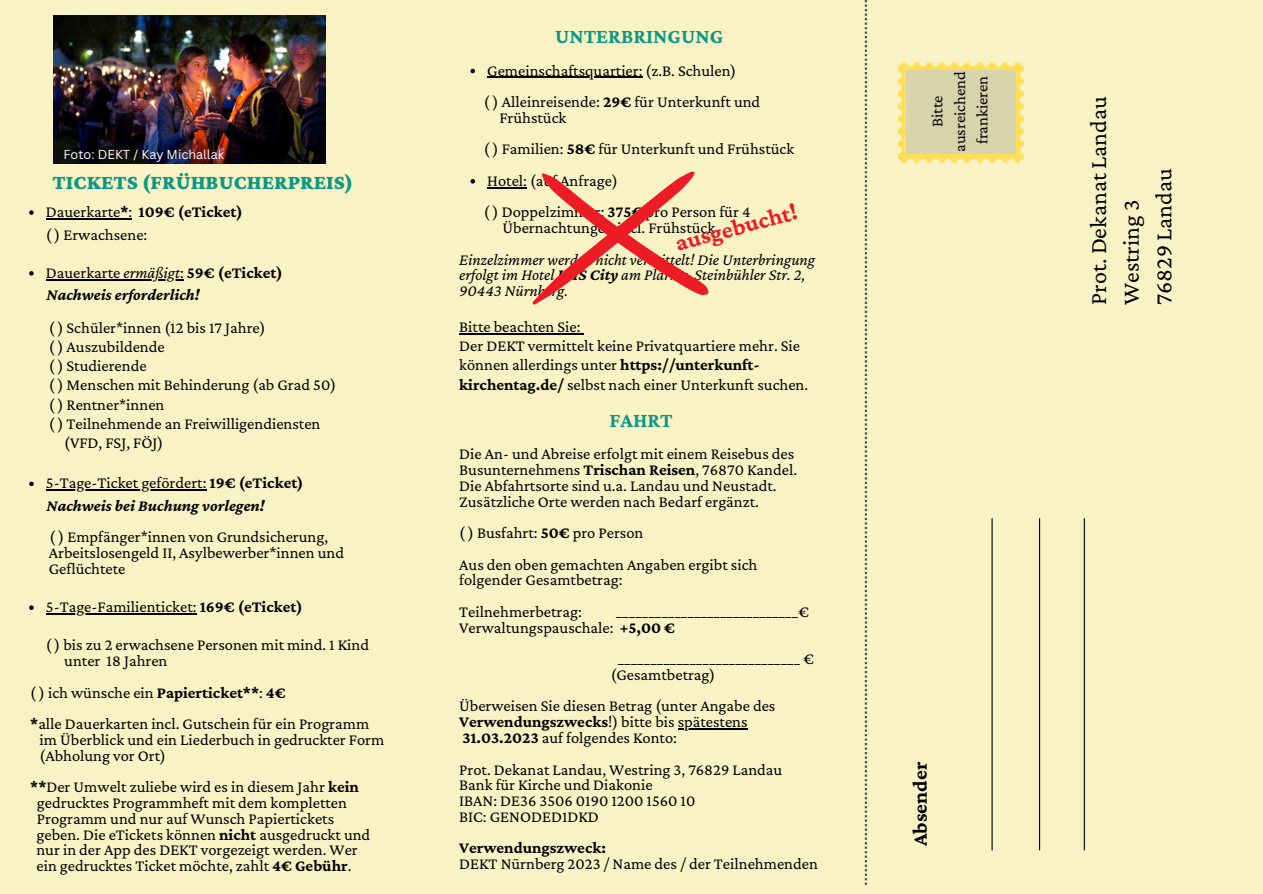
<style>
.page{position:relative;width:1263px;height:894px;background:#fff}
.page>*{position:absolute;margin:0;border:0;box-sizing:border-box;transform-origin:0 0}
.t1{font:24px/32.5px "Crimson Pro";color:#000}
.t2{font:700 24px "Crimson Pro";color:#ed1c24}
.t3{font:900 21px "Crimson Pro";color:#0d9784}
.t4{font:700 21px "Crimson Pro";color:#0d9784}
.t5{font:700 21px "Crimson Pro";color:#000}
.t6{font:16.5px/15.8px "Crimson Pro";color:#000}
.t7{font:italic 16.5px/15.8px "Crimson Pro";color:#000}
.t8{font:700 16.5px "Crimson Pro";color:#000}
.t9{font:italic 700 16.5px "Crimson Pro";color:#000}
.t10{font:12.6px "Canva Sans";color:#fff}
.s1{font-weight:400}
.s2{font-weight:400;font-style:italic}
.s3{font-weight:700}
</style>
<div class="page">
<div style="left:0;top:0;width:1263px;height:893px;background:#f8f2c5"></div>
<svg style="left:29px;top:210px;width:5px;height:5px"></svg>
<hr style="left:46px;top:218px;width:74px;height:1px;background:#000">
<svg style="left:120px;top:218px;width:12px;height:1px"></svg>
<svg style="left:29px;top:271px;width:5px;height:4px"></svg>
<hr style="left:46px;top:279px;width:74px;height:1px;background:#000">
<hr style="left:124px;top:279px;width:56px;height:1px;background:#000">
<svg style="left:29px;top:481px;width:5px;height:5px"></svg>
<hr style="left:46px;top:489px;width:160px;height:1px;background:#000">
<svg style="left:29px;top:605px;width:5px;height:4px"></svg>
<hr style="left:46px;top:613px;width:151px;height:1px;background:#000">
<img style="left:53px;top:15px;width:272px;height:149px">
<svg style="left:898px;top:62px;width:126px;height:100px"></svg>
<div style="left:906px;top:71px;width:109px;height:83px;background:#d7d3ab"></div>
<svg style="left:865px;top:0;width:2px;height:884px"></svg>
<hr style="left:1039px;top:518px;width:1px;height:332px;background:#000">
<hr style="left:1084px;top:518px;width:1px;height:332px;background:#000">
<hr style="left:991px;top:518px;width:2px;height:332px;background:#000">
<svg style="left:470px;top:69px;width:5px;height:4px"></svg>
<hr style="left:487px;top:77px;width:155px;height:1px;background:#000">
<svg style="left:470px;top:179px;width:5px;height:4px"></svg>
<hr style="left:487px;top:187px;width:40px;height:1px;background:#000">
<hr style="left:459px;top:333px;width:121px;height:1px;background:#000">
<hr style="left:678px;top:728px;width:70px;height:1px;background:#000">
<svg style="left:532px;top:171px;width:176px;height:134px"></svg>
<p class="t10" style="left:64px;top:145px;width:162px">Foto: DEKT / Kay Michallak</p>
<p class="t3" style="left:53px;top:170px;width:302px">TICKETS (FRÜHBUCHERPREIS)</p>
<p class="t6" style="left:46px;top:226px;width:103px">( ) Erwachsene:</p>
<p class="t8" style="left:46px;top:202px;width:198px"><span class="s1">Dauerkarte</span>*<span class="s1">:</span> 109€ (eTicket)</p>
<p class="t8" style="left:46px;top:263px;width:238px"><span class="s1">Dauerkarte</span> <span class="s2">ermäßigt</span><span class="s1">:</span> 59€ (eTicket)</p>
<p class="t9" style="left:46px;top:285px;width:155px">Nachweis erforderlich!</p>
<p class="t6" style="left:49px;top:319px;width:218px">( ) Schüler*innen (12 bis 17 Jahre)</p>
<p class="t6" style="left:49px;top:338px;width:117px">( ) Auszubildende</p>
<p class="t6" style="left:49px;top:357px;width:99px">( ) Studierende</p>
<p class="t6" style="left:49px;top:377px;width:289px">( ) Menschen mit Behinderung (ab Grad 50)</p>
<p class="t6" style="left:49px;top:396px;width:117px">( ) Rentner*innen</p>
<p class="t6" style="left:49px;top:415px;width:273px">( ) Teilnehmende an Freiwilligendiensten</p>
<p class="t6" style="left:64px;top:434px;width:100px">(VFD, FSJ, FÖJ)</p>
<p class="t6" style="left:46px;top:474px;width:259px">5-Tage-Ticket gefördert: <span class="s3">19€ (eTicket)</span></p>
<p class="t9" style="left:46px;top:496px;width:220px">Nachweis bei Buchung vorlegen!</p>
<p class="t6" style="left:49px;top:528px;width:297px">( ) Empfänger*innen von Grundsicherung,<br>Arbeitslosengeld II, Asylbewerber*innen und<br>Geflüchtete</p>
<p class="t6" style="left:46px;top:598px;width:258px">5-Tage-Familienticket: <span class="s3">169€ (eTicket)</span></p>
<p class="t6" style="left:64px;top:636px;width:306px;text-indent:-19px">( ) bis zu 2 erwachsene Personen mit mind. 1 Kind unter 18 Jahren</p>
<p class="t6" style="left:30px;top:676px;width:340px;line-height:31.5px">( ) ich wünsche ein <span class="s3">Papierticket**</span>: <span class="s3">4€<br>*</span>alle Dauerkarten incl. Gutschein für ein Programm</p>
<p class="t6" style="left:40px;top:731px;width:346px">im Überblick und ein Liederbuch in gedruckter Form (Abholung vor Ort)</p>
<p class="t6" style="left:36px;top:778px;width:335px;text-indent:-6px"><span class="s3">**</span>Der Umwelt zuliebe wird es in diesem Jahr <span class="s3">kein </span>gedrucktes Programmheft mit dem kompletten Programm und nur auf Wunsch Papiertickets geben. Die eTickets können <span class="s3">nicht</span> ausgedruckt und nur in der App des DEKT vorgezeigt werden. Wer ein gedrucktes Ticket möchte, zahlt <span class="s3">4€ Gebühr</span>.</p>
<p class="t4" style="left:555px;top:24px;width:170px">UNTERBRINGUNG</p>
<p class="t6" style="left:487px;top:62px;width:251px">Gemeinschaftsquartier: (z.B. Schulen)</p>
<p class="t6" style="left:499px;top:93px;width:262px;text-indent:-15px">( ) Alleinreisende: <span class="s3">29€</span> für Unterkunft und<br>Frühstück</p>
<p class="t6" style="left:484px;top:141px;width:312px">( ) Familien: <span class="s3">58€</span> für Unterkunft und Frühstück</p>
<p class="t6" style="left:487px;top:172px;width:132px">Hotel: (auf Anfrage)</p>
<h1 class="t2" style="left:672px;top:230px;width:127px;rotate:-15deg">ausgebucht!</h1>
<p class="t6" style="left:502px;top:204px;width:249px;text-indent:-19px">( ) Doppelzimmer: <span class="s3">375€</span> pro Person für 4<br>Übernachtungen incl. Frühstück</p>
<p class="t7" style="left:459px;top:251px;width:358px">Einzelzimmer werden nicht vermittelt! Die Unterbringung erfolgt im Hotel <span class="s3">IBIS City</span> am Plärrer, Steinbühler Str. 2,<br>90443 Nürnberg.</p>
<p class="t6" style="left:459px;top:317px;width:350px;line-height:19px">Bitte beachten Sie:<br>Der DEKT vermittelt keine Privatquartiere mehr. Sie können allerdings unter <span class="s3">https://unterkunft&shy;kirchentag.de/</span> selbst nach einer Unterkunft suchen.</p>
<p class="t4" style="left:610px;top:408px;width:65px">FAHRT</p>
<p class="t6" style="left:459px;top:445px;width:339px">Die An- und Abreise erfolgt mit einem Reisebus des Busunternehmens <span class="s3">Trischan Reisen</span>, 76870 Kandel.<br>Die Abfahrtsorte sind u.a. Landau und Neustadt.<br>Zusätzliche Orte werden nach Bedarf ergänzt.</p>
<p class="t6" style="left:459px;top:516px;width:300px;line-height:31.5px">( ) Busfahrt: <span class="s3">50€</span> pro Person<br>Aus den oben gemachten Angaben ergibt sich</p>
<p class="t6" style="left:459px;top:564px;width:165px;line-height:31.5px">folgender Gesamtbetrag:<br>Teilnehmerbetrag:</p>
<p class="t6" style="left:459px;top:603px;width:351px;text-indent:157px">____________________________€<br>Verwaltungspauschale: <span class="s3">+5,00 €</span></p>
<p class="t6" style="left:611px;top:650px;width:205px;text-indent:7px">____________________________ € (Gesamtbetrag)</p>
<p class="t6" style="left:459px;top:697px;width:318px">Überweisen Sie diesen Betrag (unter Angabe des<br><span class="s3">Verwendungszwecks</span>!) bitte bis spätestens<br><span class="s3">31.03.2023</span> auf folgendes Konto:</p>
<p class="t6" style="left:459px;top:760px;width:324px">Prot. Dekanat Landau, Westring 3, 76829 Landau<br>Bank für Kirche und Diakonie<br>IBAN: DE36 3506 0190 1200 1560 10<br>BIC: GENODED1DKD</p>
<p class="t8" style="left:459px;top:838px;width:148px">Verwendungszweck:</p>
<p class="t6" style="left:459px;top:855px;width:360px">DEKT Nürnberg 2023 / Name des / der Teilnehmenden</p>
<p class="t6" style="left:926px;top:152px;width:82px;line-height:22.5px;text-align:center;rotate:-90deg">Bitte ausreichend frankieren</p>
<p class="t5" style="left:908px;top:845px;width:85px;rotate:-90deg">Absender</p>
<h1 class="t1" style="left:1082px;top:305px;width:210px;rotate:-90deg">Prot. Dekanat Landau<br>Westring 3<br>76829 Landau</h1>
</div>
